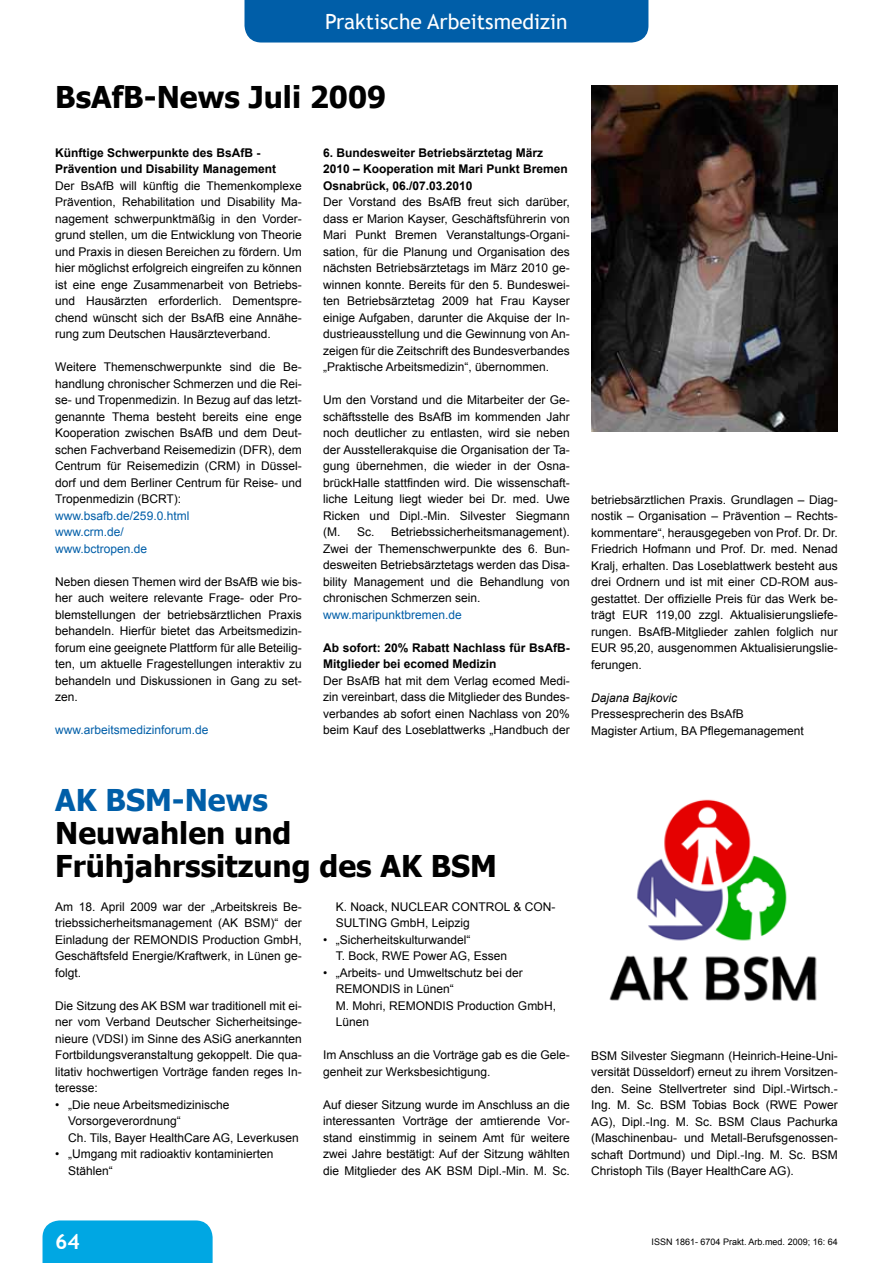
<style>
.page{position:relative;width:893px;height:1263px;background:#fff}
.page>*{position:absolute;margin:0;border:0;box-sizing:border-box;transform-origin:0 0}
.t1{font:700 30px/33px "Tahoma";color:#000}
.t2{font:700 30px "Tahoma";color:#005ea8}
.t3{font:21px "Trebuchet MS";color:#fff}
.t4{font:700 21px "Trebuchet MS";color:#fff}
.t5{font:12px/16.5px "Arial";color:#000;text-align:justify}
.t6{font:700 12px/16.5px "Arial";color:#000}
.t7{font:12px/16.5px "Arial";color:#005ea8}
.t8{font:italic 12px "Arial";color:#000}
.t9{font:9px "Arial";color:#000}
</style>
<div class="page">
<div style="left:244px;top:0;width:404px;height:43px;background:#005ea8"></div>
<div style="left:43px;top:1220px;width:170px;height:43px;background:#00a7e3"></div>
<img style="left:609px;top:799px;width:208px;height:202px">
<img style="left:591px;top:85px;width:247px;height:347px">
<h2 class="t3" style="left:325px;top:9px;width:244px">Praktische Arbeitsmedizin</h2>
<h1 class="t1" style="left:55px;top:79px;width:332px">BsAfB-News Juli 2009</h1>
<p class="t6" style="left:55px;top:145px;width:222px">Künftige Schwerpunkte des BsAfB -<br>Prävention und Disability Management</p>
<p class="t5" style="left:55px;top:177px;width:248px">Der BsAfB will künftig die Themenkomplexe Prävention, Rehabilitation und Disability Ma&shy;nagement schwerpunktmäßig in den Vorder&shy;grund stellen, um die Entwicklung von Theorie und Praxis in diesen Bereichen zu fördern. Um hier möglichst erfolgreich eingreifen zu können ist eine enge Zusammenarbeit von Betriebs&shy;und Hausärzten erforderlich. Dementspre&shy;chend wünscht sich der BsAfB eine Annähe&shy;rung zum Deutschen Hausärzteverband.</p>
<p class="t5" style="left:55px;top:359px;width:248px">Weitere Themenschwerpunkte sind die Be&shy;handlung chronischer Schmerzen und die Rei&shy;se- und Tropenmedizin. In Bezug auf das letzt&shy;genannte Thema besteht bereits eine enge Kooperation zwischen BsAfB und dem Deut&shy;schen Fachverband Reisemedizin (DFR), dem Centrum für Reisemedizin (CRM) in Düssel&shy;dorf und dem Berliner Centrum für Reise- und Tropenmedizin (BCRT):</p>
<p class="t7" style="left:55px;top:507px;width:136px">www.bsafb.de/259.0.html www.crm.de/ www.bctropen.de</p>
<p class="t5" style="left:55px;top:573px;width:248px">Neben diesen Themen wird der BsAfB wie bis&shy;her auch weitere relevante Frage- oder Pro&shy;blemstellungen der betriebsärztlichen Praxis behandeln. Hierfür bietet das Arbeitsmedizin&shy;forum eine geeignete Plattform für alle Beteilig&shy;ten, um aktuelle Fragestellungen interaktiv zu behandeln und Diskussionen in Gang zu set&shy;zen.</p>
<p class="t7" style="left:55px;top:722px;width:155px">www.arbeitsmedizinforum.de</p>
<p class="t6" style="left:323px;top:145px;width:246px">6. Bundesweiter Betriebsärztetag März<br>2010 – Kooperation mit Mari Punkt Bremen<br>Osnabrück, 06./07.03.2010</p>
<p class="t5" style="left:323px;top:194px;width:248px">Der Vorstand des BsAfB freut sich darüber, dass er Marion Kayser, Geschäftsführerin von Mari Punkt Bremen Veranstaltungs-Organi&shy;sation, für die Planung und Organisation des nächsten Betriebsärztetags im März 2010 ge&shy;winnen konnte. Bereits für den 5. Bundeswei&shy;ten Betriebsärztetag 2009 hat Frau Kayser einige Aufgaben, darunter die Akquise der In&shy;dustrieausstellung und die Gewinnung von An&shy;zeigen für die Zeitschrift des Bundesverbandes „Praktische Arbeitsmedizin“, übernommen.</p>
<p class="t5" style="left:323px;top:392px;width:248px">Um den Vorstand und die Mitarbeiter der Ge&shy;schäftsstelle des BsAfB im kommenden Jahr noch deutlicher zu entlasten, wird sie neben der Ausstellerakquise die Organisation der Ta&shy;gung übernehmen, die wieder in der Osna&shy;brückHalle stattfinden wird. Die wissenschaft&shy;liche Leitung liegt wieder bei Dr. med. Uwe Ricken und Dipl.-Min. Silvester Siegmann (M. Sc.</p>
<p class="t5" style="left:323px;top:524px;width:248px;text-indent:68px">Betriebssicherheitsmanagement).<br>Zwei der Themenschwerpunkte des 6. Bun&shy;desweiten Betriebsärztetags werden das Disa&shy;bility Management und die Behandlung von chronischen Schmerzen sein.</p>
<p class="t7" style="left:323px;top:606px;width:140px">www.maripunktbremen.de</p>
<p class="t6" style="left:323px;top:640px;width:248px">Ab sofort: 20% Rabatt Nachlass für BsAfB-<br>Mitglieder bei ecomed Medizin</p>
<p class="t5" style="left:323px;top:672px;width:248px">Der BsAfB hat mit dem Verlag ecomed Medi&shy;zin vereinbart, dass die Mitglieder des Bundes&shy;verbandes ab sofort einen Nachlass von 20% beim Kauf des Loseblattwerks „Handbuch der</p>
<h1 class="t2" style="left:55px;top:779px;width:214px">AK BSM-News</h1>
<h1 class="t1" style="left:55px;top:815px;width:443px">Neuwahlen und<br>Frühjahrssitzung des AK BSM</h1>
<p class="t5" style="left:55px;top:898px;width:248px">Am 18. April 2009 war der „Arbeitskreis Be&shy;triebssicherheitsmanagement (AK BSM)“ der Einladung der REMONDIS Production GmbH, Geschäftsfeld Energie/Kraftwerk, in Lünen ge&shy;folgt.</p>
<p class="t5" style="left:55px;top:997px;width:248px">Die Sitzung des AK BSM war traditionell mit ei&shy;ner vom Verband Deutscher Sicherheitsinge&shy;nieure (VDSI) im Sinne des ASiG anerkannten Fortbildungsveranstaltung gekoppelt. Die qua&shy;litativ hochwertigen Vorträge fanden reges In&shy;teresse:</p>
<p class="t5" style="left:68px;top:1096px;width:232px;text-align:left;text-indent:-13px">• „Die neue Arbeitsmedizinische<br>Vorsorgeverordnung“<br>Ch. Tils, Bayer HealthCare AG, Leverkusen</p>
<p class="t5" style="left:68px;top:1146px;width:207px;text-indent:-13px">• „Umgang mit radioaktiv kontaminierten<br>Stählen“</p>
<p class="t5" style="left:336px;top:898px;width:221px">K. Noack, NUCLEAR CONTROL &amp; CON-<br>SULTING GmbH, Leipzig</p>
<p class="t5" style="left:336px;top:931px;width:173px;text-indent:-13px">• „Sicherheitskulturwandel“<br>T. Bock, RWE Power AG, Essen</p>
<p class="t5" style="left:336px;top:964px;width:222px;text-align:left;text-indent:-13px">• „Arbeits- und Umweltschutz bei der<br>REMONDIS in Lünen“<br>M. Mohri, REMONDIS Production GmbH,<br>Lünen</p>
<p class="t5" style="left:323px;top:1047px;width:248px">Im Anschluss an die Vorträge gab es die Gele&shy;genheit zur Werksbesichtigung.</p>
<p class="t5" style="left:323px;top:1096px;width:248px">Auf dieser Sitzung wurde im Anschluss an die interessanten Vorträge der amtierende Vor&shy;stand einstimmig in seinem Amt für weitere zwei Jahre bestätigt: Auf der Sitzung wählten die Mitglieder des AK BSM Dipl.-Min. M. Sc.</p>
<p class="t5" style="left:591px;top:491px;width:248px">betriebsärztlichen Praxis. Grundlagen – Diag&shy;nostik – Organisation – Prävention – Rechts&shy;kommentare“, herausgegeben von Prof. Dr. Dr.<br>Friedrich Hofmann und Prof. Dr. med. Nenad Kralj, erhalten. Das Loseblattwerk besteht aus drei Ordnern und ist mit einer CD-ROM aus&shy;gestattet. Der offizielle Preis für das Werk be&shy;trägt EUR 119,00 zzgl. Aktualisierungsliefe&shy;rungen. BsAfB-Mitglieder zahlen folglich nur EUR 95,20, ausgenommen Aktualisierungslie&shy;ferungen.</p>
<p class="t8" style="left:591px;top:690px;width:88px">Dajana Bajkovic</p>
<p class="t5" style="left:591px;top:706px;width:214px">Pressesprecherin des BsAfB<br>Magister Artium, BA Pflegemanagement</p>
<p class="t5" style="left:591px;top:1047px;width:248px">BSM Silvester Siegmann (Heinrich-Heine-Uni&shy;versität Düsseldorf) erneut zu ihrem Vorsitzen&shy;den. Seine Stellvertreter sind Dipl.-Wirtsch.- Ing. M. Sc. BSM Tobias Bock (RWE Power AG), Dipl.-Ing. M. Sc. BSM Claus Pachurka (Maschinenbau- und Metall-Berufsgenossen&shy;schaft Dortmund) und Dipl.-Ing. M. Sc. BSM Christoph Tils (Bayer HealthCare AG).</p>
<h2 class="t4" style="left:55px;top:1229px;width:26px">64</h2>
<p class="t9" style="left:652px;top:1236px;width:188px">ISSN 1861- 6704 Prakt. Arb.med. 2009; 16: 64</p>
</div>
